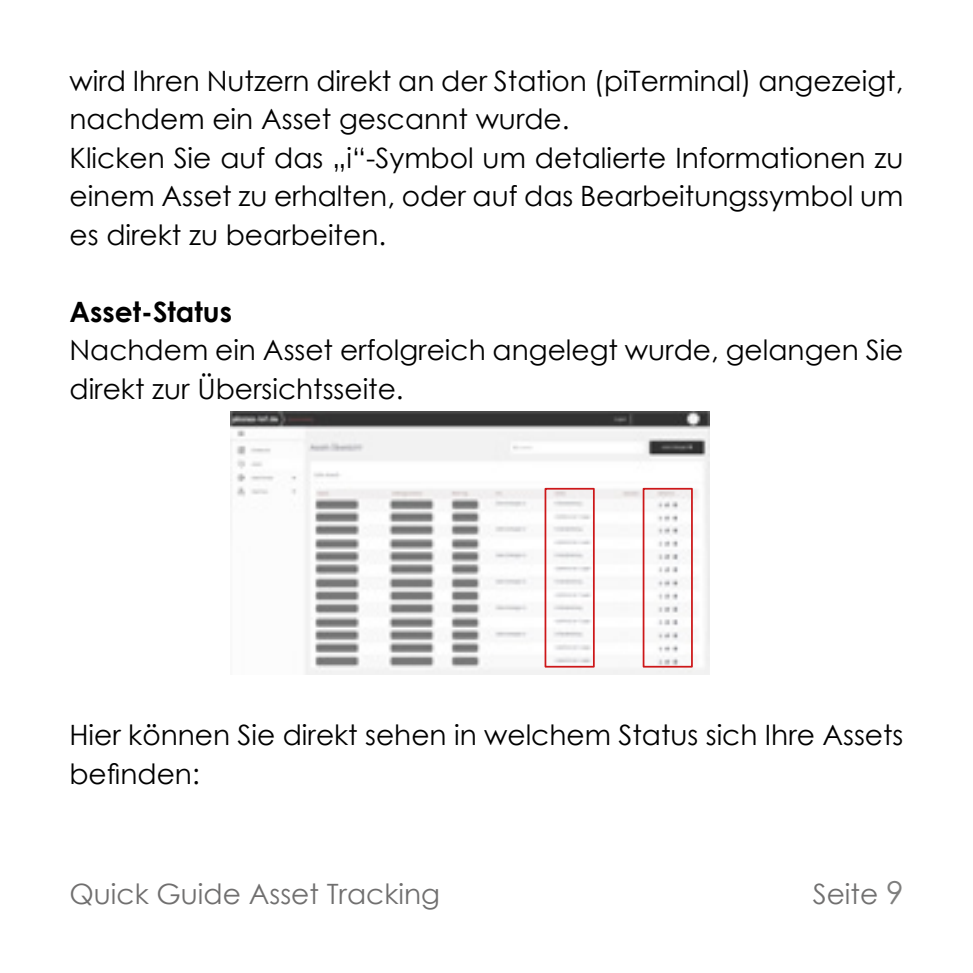
<style>
.page{position:relative;width:973px;height:973px;background:#fff}
.page>*{position:absolute;margin:0;border:0;box-sizing:border-box;transform-origin:0 0}
.t1{font:28px/38.5px "Century Gothic";color:#000}
.t2{font:28px "Century Gothic";color:#706f6f}
.t3{font:700 28px "Century Gothic";color:#000}
.s1{font-size:31.5px;color:#7e7e7d}
</style>
<div class="page">
<img style="left:231px;top:411px;width:478px;height:263px">
<div style="left:642px;top:488px;width:50px;height:179px;border:2px solid #cd1719"></div>
<div style="left:544px;top:488px;width:50px;height:179px;border:2px solid #cd1719"></div>
<p class="t1" style="left:69px;top:61px;width:835px">wird Ihren Nutzern direkt an der Station (piTerminal) angezeigt, nachdem ein Asset gescannt wurde.<br>Klicken Sie auf das „i“-Symbol um detalierte Informationen zu einem Asset zu erhalten, oder auf das Bearbeitungssymbol um es direkt zu bearbeiten.</p>
<p class="t3" style="left:69px;top:290px;width:164px">Asset-Status</p>
<p class="t1" style="left:69px;top:330px;width:835px">Nachdem ein Asset erfolgreich angelegt wurde, gelangen Sie direkt zur Übersichtsseite.</p>
<p class="t1" style="left:69px;top:715px;width:835px">Hier können Sie direkt sehen in welchem Status sich Ihre Assets befinden:</p>
<p class="t2" style="left:69px;top:873px;width:372px">Quick Guide Asset Tracking</p>
<p class="t2" style="left:812px;top:873px;width:92px">Seite <span class="s1">9</span></p>
</div>
